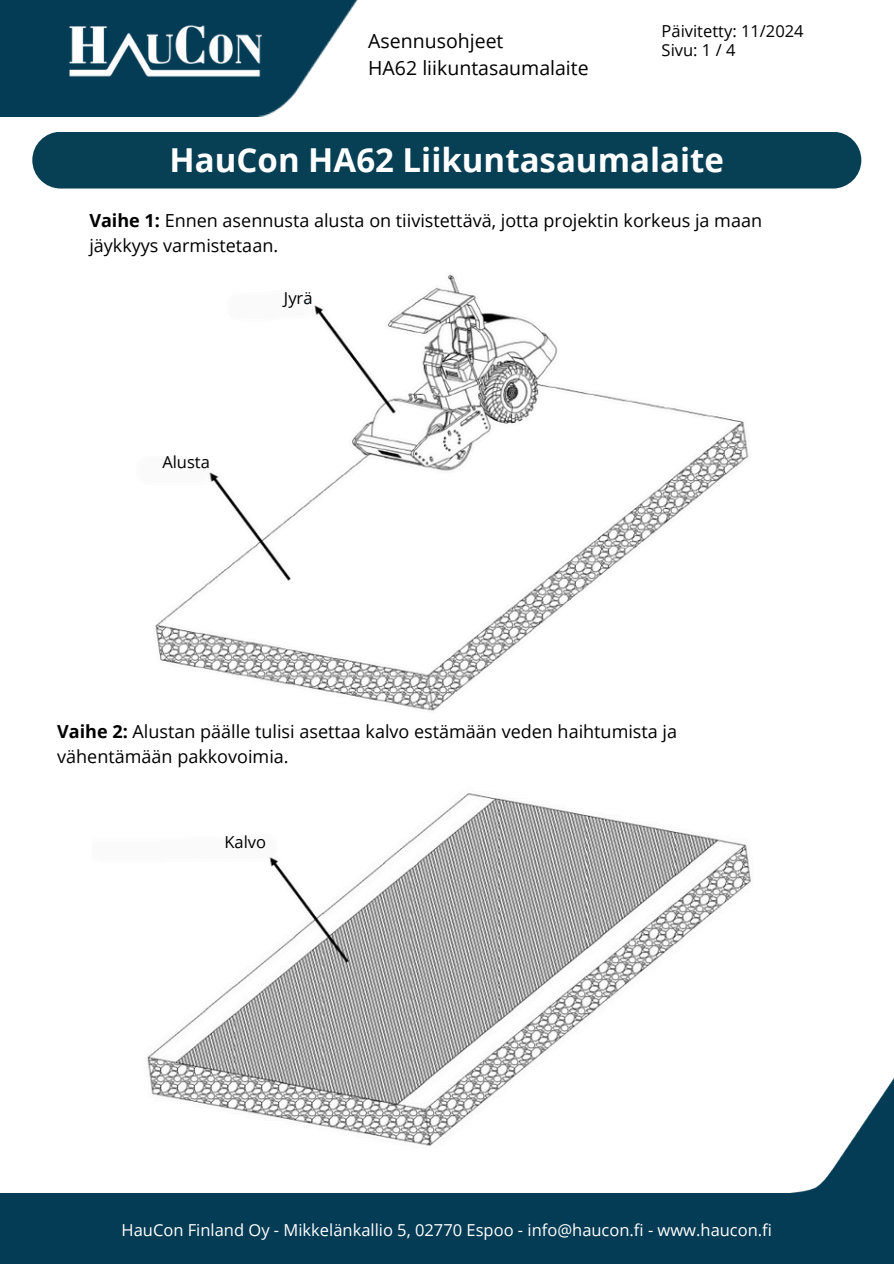
<style>
.page{position:relative;width:894px;height:1264px;background:#fff}
.page>*{position:absolute;margin:0;border:0;box-sizing:border-box;transform-origin:0 0}
.t1{font:700 33px "Open Sans";color:#fff}
.t2{font:19.5px/27px "Open Sans";color:#000}
.t3{font:18px/24.8px "Open Sans";color:#000}
.t4{font:16.5px "Open Sans";color:#fff}
.t5{font:16.5px "Open Sans";color:#000}
.s1{font-weight:700}
</style>
<div class="page">
<img style="left:0;top:1079px;width:893px;height:184px">
<img style="left:0;top:0;width:358px;height:116px">
<img style="left:44px;top:13px;width:251px;height:76px">
<div style="left:32px;top:132px;width:829px;height:56px;background:#073f55;border-radius:28px"></div>
<img style="left:155px;top:274px;width:594px;height:437px">
<img style="left:93px;top:793px;width:665px;height:358px">
<h2 class="t2" style="left:368px;top:27px;width:222px">Asennusohjeet<br>HA62 liikuntasaumalaite</h2>
<p class="t5" style="left:661px;top:19px;width:143px">Päivitetty: 11/2024</p>
<p class="t5" style="left:661px;top:38px;width:75px">Sivu: 1 / 4</p>
<p class="t1" style="left:170px;top:136px;width:555px">HauCon HA62 Liikuntasaumalaite</p>
<p class="t3" style="left:89px;top:208px;width:674px"><span class="s1">Vaihe 1:</span> Ennen asennusta alusta on tiivistettävä, jotta projektin korkeus ja maan jäykkyys varmistetaan.</p>
<p class="t5" style="left:162px;top:450px;width:49px">Alusta</p>
<p class="t5" style="left:284px;top:286px;width:30px">Jyrä</p>
<p class="t3" style="left:57px;top:719px;width:621px"><span class="s1">Vaihe 2:</span> Alustan päälle tulisi asettaa kalvo estämään veden haihtumista ja vähentämään pakkovoimia.</p>
<p class="t5" style="left:224px;top:830px;width:43px">Kalvo</p>
<h2 class="t4" style="left:121px;top:1218px;width:651px">HauCon Finland Oy - Mikkelänkallio 5, 02770 Espoo - info@haucon.fi - www.haucon.fi</h2>
</div>
